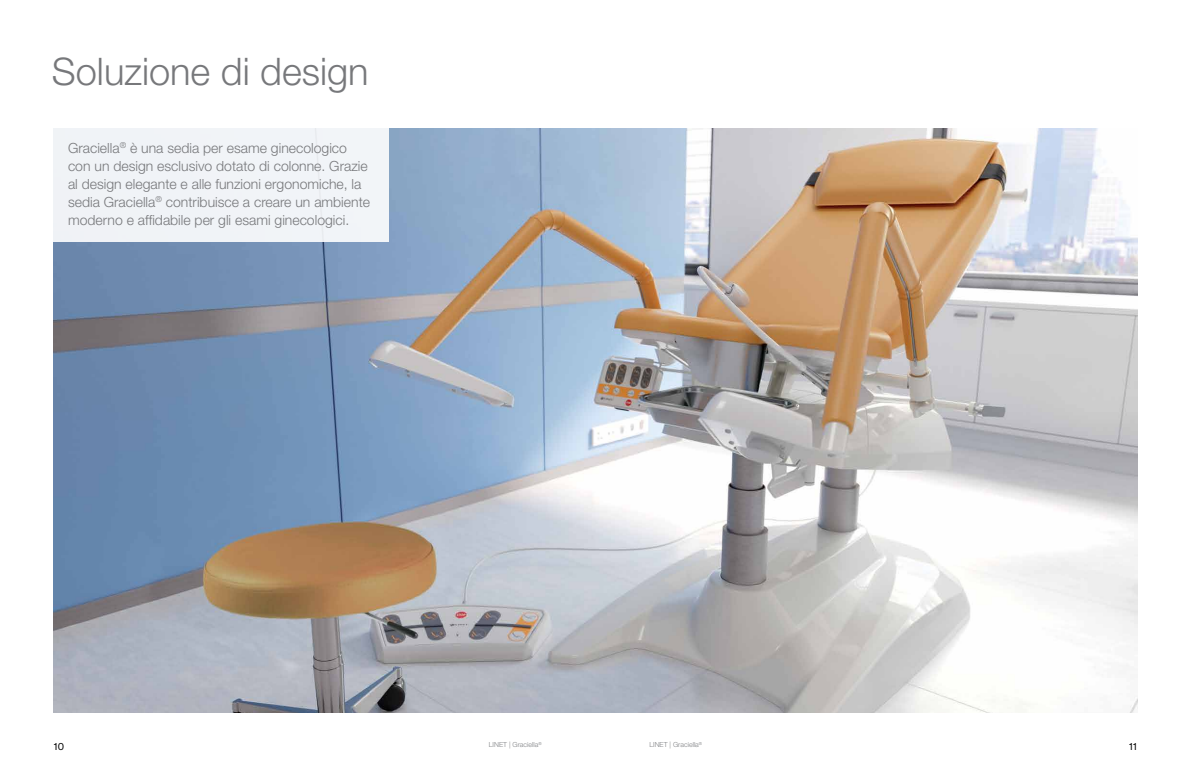
<style>
.page{position:relative;width:1191px;height:766px;background:#fff}
.page>*{position:absolute;margin:0;border:0;box-sizing:border-box;transform-origin:0 0}
.t1{font:300 38px "Helvetica Neue LT Pro";color:#77787b}
.t2{font:300 14px/18px "Helvetica Neue LT Pro";color:#77787b}
.t3{font:10px "GT America";color:#000}
.t4{font:300 7px "Helvetica Neue LT Pro";color:#808285}
</style>
<div class="page">
<img style="left:54px;top:129px;width:1083px;height:582px">
<div style="left:52px;top:129px;width:336px;height:112px;background:#f1f3f7"></div>
<h1 class="t1" style="left:52px;top:48px;width:318px">Soluzione di design</h1>
<p class="t2" style="left:68px;top:138px;width:303px">Graciella<sup>®</sup> è una sedia per esame ginecologico con un design esclusivo dotato di colonne. Grazie al design elegante e alle funzioni ergonomiche, la sedia Graciella<sup>®</sup> contribuisce a creare un ambiente moderno e affidabile per gli esami ginecologici.</p>
<p class="t4" style="left:489px;top:739px;width:54px">LINET | Graciella<sup>®</sup></p>
<p class="t4" style="left:649px;top:739px;width:54px">LINET | Graciella<sup>®</sup></p>
<p class="t3" style="left:54px;top:740px;width:12px">10</p>
<p class="t3" style="left:1129px;top:740px;width:9px">11</p>
</div>
